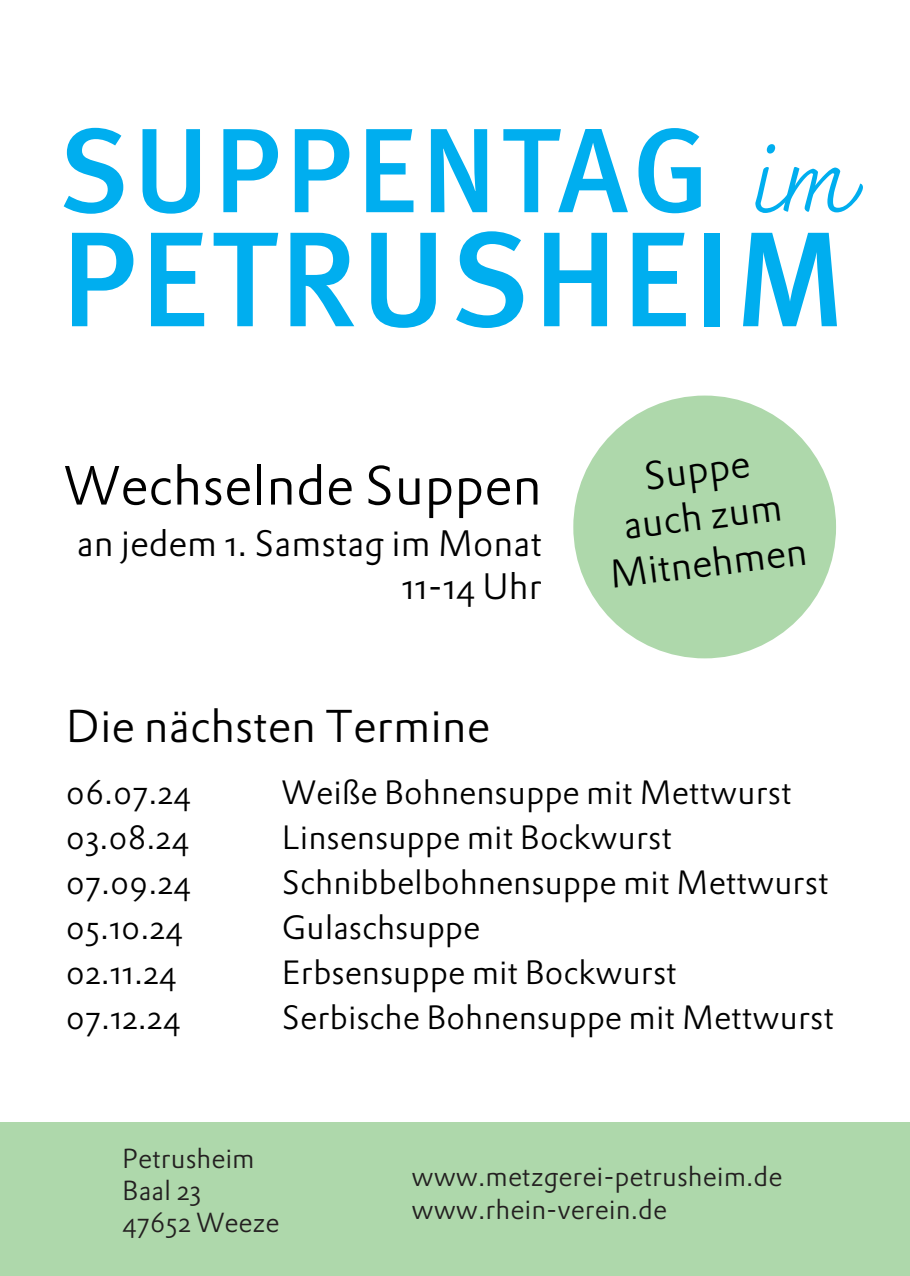
<style>
.page{position:relative;width:910px;height:1276px;background:#fff}
.page>*{position:absolute;margin:0;border:0;box-sizing:border-box;transform-origin:0 0}
.t1{font:500 135px "Meta Pro";letter-spacing:.02em;color:#00aeef}
.t2{font:500 120px "Meta Pro";letter-spacing:.03em;color:#00aeef}
.t3{font:54px "DTL Prokyon ST Light";color:#000}
.t4{font:45px "DTL Prokyon ST Light";color:#000}
.t5{font:39px "DTL Prokyon ST Light";color:#000}
.t6{font:36px "DTL Prokyon ST Light";color:#000}
.t7{font:33px "DTL Prokyon ST Light";color:#000}
.t8{font:27px "DTL Prokyon ST Light";color:#231f20}
.s1{font-family:"Charmonman";font-weight:400;font-size:108px}
</style>
<div class="page">
<div style="left:0;top:1123px;width:910px;height:153px;background:#aed8ab"></div>
<div style="left:573px;top:395px;width:263px;height:263px;background:#aed8ab;border-radius:50%"></div>
<p class="t2" style="left:58px;top:95px;width:792px">SUPPENTAG <span class="s1">im</span></p>
<p class="t1" style="left:61px;top:194px;width:787px">PETRUSHEIM</p>
<p class="t3" style="left:64px;top:450px;width:480px">Wechselnde Suppen</p>
<p class="t6" style="left:77px;top:520px;width:467px">an jedem 1. Samstag im Monat</p>
<p class="t6" style="left:401px;top:563px;width:142px">11-14 Uhr</p>
<p class="t5" style="left:641px;top:450px;width:108px;rotate:-7deg">Suppe</p>
<p class="t5" style="left:620px;top:500px;width:161px;rotate:-7deg">auch zum</p>
<p class="t5" style="left:607px;top:549px;width:200px;rotate:-7deg">Mitnehmen</p>
<p class="t4" style="left:66px;top:697px;width:426px">Die nächsten Termine</p>
<p class="t7" style="left:66px;top:771px;width:127px">06.07.24</p>
<p class="t7" style="left:282px;top:771px;width:511px">Weiße Bohnensuppe mit Mettwurst</p>
<p class="t7" style="left:66px;top:816px;width:125px">03.08.24</p>
<p class="t7" style="left:282px;top:816px;width:392px">Linsensuppe mit Bockwurst</p>
<p class="t7" style="left:66px;top:861px;width:127px">07.09.24</p>
<p class="t7" style="left:282px;top:861px;width:548px">Schnibbelbohnensuppe mit Mettwurst</p>
<p class="t7" style="left:66px;top:906px;width:119px">05.10.24</p>
<p class="t7" style="left:282px;top:906px;width:200px">Gulaschsuppe</p>
<p class="t7" style="left:66px;top:951px;width:112px">02.11.24</p>
<p class="t7" style="left:282px;top:951px;width:397px">Erbsensuppe mit Bockwurst</p>
<p class="t7" style="left:66px;top:996px;width:116px">07.12.24</p>
<p class="t7" style="left:282px;top:996px;width:554px">Serbische Bohnensuppe mit Mettwurst</p>
<p class="t8" style="left:122px;top:1140px;width:134px">Petrusheim</p>
<p class="t8" style="left:122px;top:1172px;width:81px">Baal 23</p>
<p class="t8" style="left:122px;top:1205px;width:159px">47652 Weeze</p>
<p class="t8" style="left:411px;top:1159px;width:372px">www.metzgerei-petrusheim.de</p>
<p class="t8" style="left:411px;top:1191px;width:257px">www.rhein-verein.de</p>
</div>
